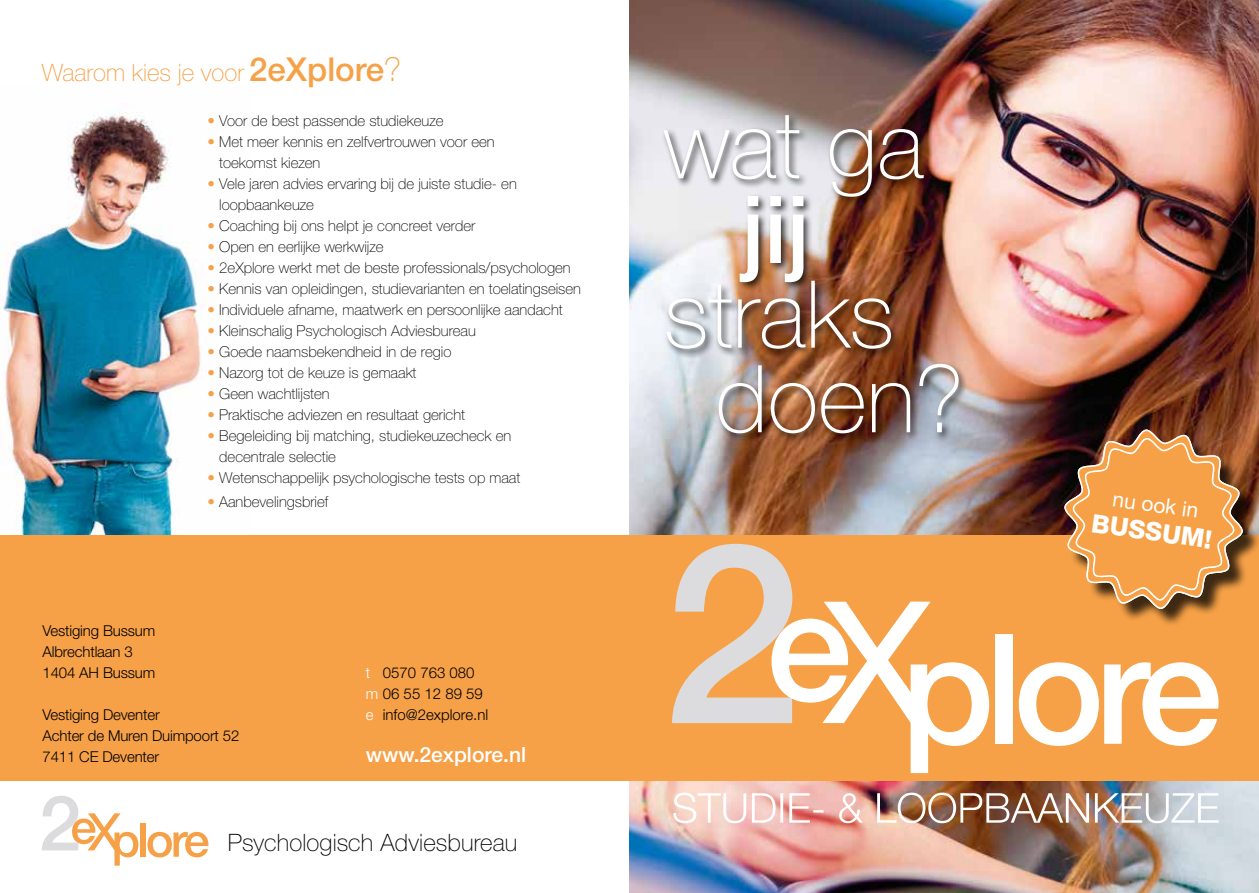
<style>
.page{position:relative;width:1259px;height:893px;background:#fff}
.page>*{position:absolute;margin:0;border:0;box-sizing:border-box;transform-origin:0 0}
.t1{font:100 93.75px/84.6px "Helvetica Neue";color:#fff}
.t2{font:500 93.75px "Helvetica Neue";color:#fff}
.t3{font:800 25.5px "Helvetica Neue";color:#fff}
.t4{font:100 24px "Helvetica Neue";color:#f6a147}
.t5{font:100 24px "Helvetica Neue";letter-spacing:.005em;color:#000}
.t6{font:500 21px "Helvetica Neue";color:#fff}
.t7{font:21px "Helvetica Neue";color:#fff}
.t8{font:100 15px/21px "Helvetica Neue";color:#000}
.t9{font:300 15px/21px "Helvetica Neue";letter-spacing:-.01em;color:#000}
.s1{font-weight:500;font-size:33px}
.s2{font-size:33px}
.s3{color:#f6a147}
.s4{color:#fff}
</style>
<div class="page">
<img style="left:629px;top:0;width:630px;height:893px">
<img style="left:0;top:112px;width:202px;height:423px">
<div style="left:0;top:535px;width:1259px;height:245px;background:#f6a147"></div>
<div style="left:995px;top:634px;width:17px;height:110px;background:#fff"></div>
<svg style="left:1018px;top:662px;width:201px;height:84px"></svg>
<svg style="left:672px;top:544px;width:317px;height:229px"></svg>
<img style="left:673px;top:793px;width:545px;height:30px">
<div style="left:661px;top:112px;width:307px;height:331px;background:#000;opacity:.75"></div>
<div style="left:140px;top:823px;width:6px;height:34px;background:#f6a147"></div>
<svg style="left:147px;top:832px;width:62px;height:25px"></svg>
<svg style="left:42px;top:796px;width:96px;height:70px"></svg>
<div style="left:1067px;top:432px;width:192px;height:195px;background:#000;opacity:.75"></div>
<svg style="left:1064px;top:428px;width:179px;height:182px"></svg>
<h3 class="t4" style="left:42px;top:59px;width:361px">Waarom kies je voor <span class="s1">2eXplore</span><span class="s2">?</span></h3>
<p class="t8" style="left:208px;top:111px;width:237px"><span class="s3">•</span> Voor de best passende studiekeuze</p>
<p class="t8" style="left:219px;top:132px;width:277px;text-indent:-12px"><span class="s3">•</span> Met meer kennis en zelfvertrouwen voor een toekomst kiezen</p>
<p class="t8" style="left:219px;top:174px;width:299px;text-indent:-12px"><span class="s3">•</span> Vele jaren advies ervaring bij de juiste studie- en loopbaankeuze</p>
<p class="t8" style="left:208px;top:216px;width:269px"><span class="s3">•</span> Coaching bij ons helpt je concreet verder</p>
<p class="t8" style="left:208px;top:237px;width:178px"><span class="s3">•</span> Open en eerlijke werkwijze</p>
<p class="t8" style="left:208px;top:258px;width:364px"><span class="s3">•</span> 2eXplore werkt met de beste professionals/psychologen</p>
<p class="t8" style="left:208px;top:279px;width:375px"><span class="s3">•</span> Kennis van opleidingen, studievarianten en toelatingseisen</p>
<p class="t8" style="left:208px;top:300px;width:357px"><span class="s3">•</span> Individuele afname, maatwerk en persoonlijke aandacht</p>
<p class="t8" style="left:208px;top:321px;width:270px"><span class="s3">•</span> Kleinschalig Psychologisch Adviesbureau</p>
<p class="t8" style="left:208px;top:342px;width:245px"><span class="s3">•</span> Goede naamsbekendheid in de regio</p>
<p class="t8" style="left:208px;top:363px;width:210px"><span class="s3">•</span> Nazorg tot de keuze is gemaakt</p>
<p class="t8" style="left:208px;top:384px;width:124px"><span class="s3">•</span> Geen wachtlijsten</p>
<p class="t8" style="left:208px;top:405px;width:259px"><span class="s3">•</span> Praktische adviezen en resultaat gericht</p>
<p class="t8" style="left:219px;top:426px;width:293px;text-indent:-12px"><span class="s3">•</span> Begeleiding bij matching, studiekeuzecheck en decentrale selectie</p>
<p class="t8" style="left:208px;top:468px;width:314px"><span class="s3">•</span> Wetenschappelijk psychologische tests op maat</p>
<p class="t8" style="left:208px;top:492px;width:122px"><span class="s3">•</span> Aanbevelingsbrief</p>
<p class="t9" style="left:43px;top:620px;width:114px">Vestiging Bussum<br>Albrechtlaan 3<br>1404 AH Bussum</p>
<p class="t9" style="left:43px;top:704px;width:198px">Vestiging Deventer<br>Achter de Muren Duimpoort 52<br>7411 CE Deventer</p>
<p class="t9" style="left:366px;top:662px;width:124px"><span class="s4">t</span> 0570 763 080 <span class="s4">m</span> 06 55 12 89 59 <span class="s4">e</span> info@2explore.nl</p>
<h3 class="t6" style="left:366px;top:742px;width:162px">www.2explore.nl</h3>
<h3 class="t5" style="left:228px;top:829px;width:291px">Psychologisch Adviesbureau</h3>
<h1 class="t1" style="left:663px;top:103px;width:262px">wat ga</h1>
<h1 class="t2" style="left:741px;top:174px;width:69px">jij</h1>
<h1 class="t1" style="left:715px;top:272px;width:250px;text-indent:-52px">straks doen?</h1>
<h3 class="t7" style="left:1114px;top:486px;width:88px;rotate:8deg">nu ook in</h3>
<h2 class="t3" style="left:1094px;top:508px;width:123px;rotate:8deg">BUSSUM!</h2>
</div>
